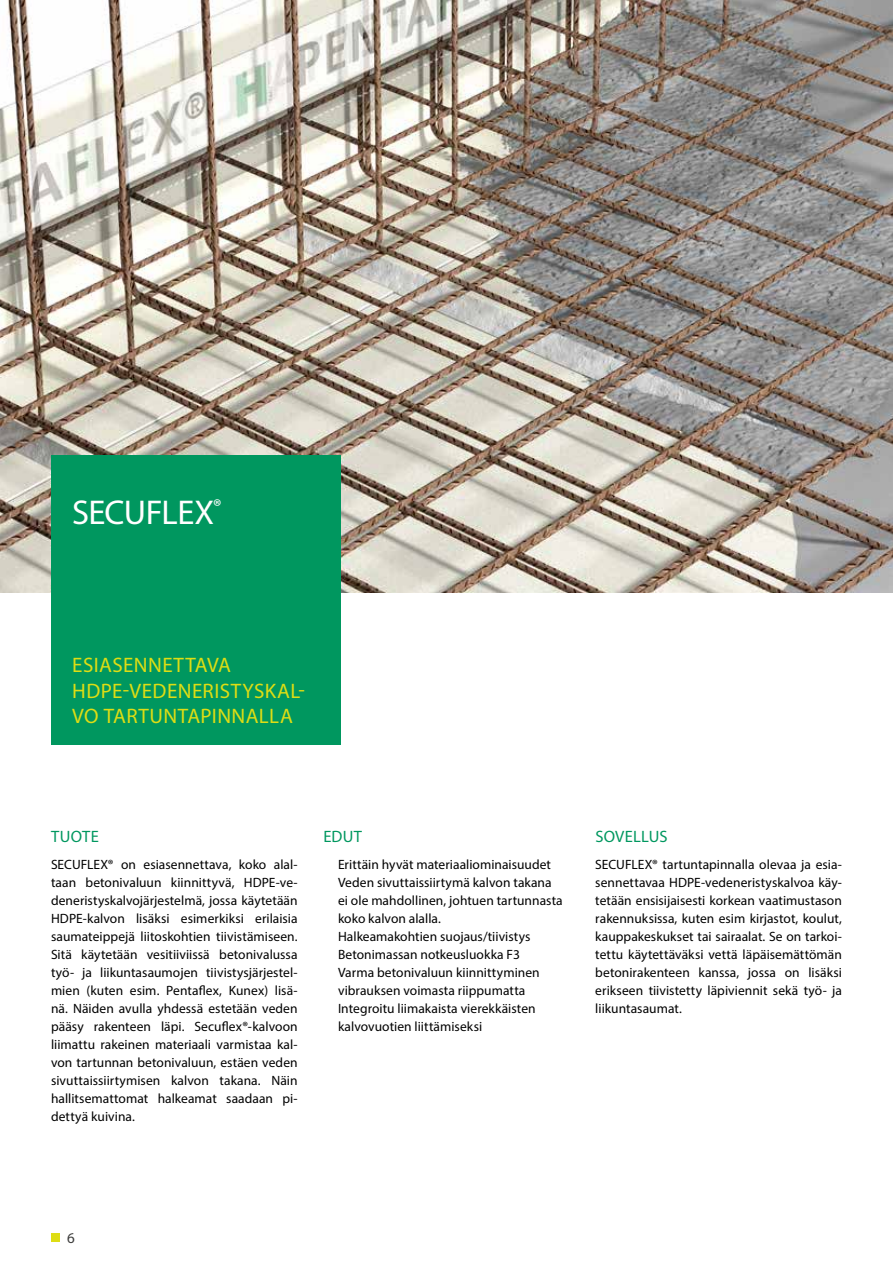
<style>
.page{position:relative;width:893px;height:1263px;background:#fff}
.page>*{position:absolute;margin:0;border:0;box-sizing:border-box;transform-origin:0 0}
.t1{font:34.5px "Myriad Pro";letter-spacing:-.02em;color:#fff}
.t2{font:21px/25.2px "Myriad Pro";letter-spacing:.015em;color:#dedd14}
.t3{font:16.5px "Myriad Pro";letter-spacing:.015em;color:#00975f}
.t4{font:15px "Myriad Pro";color:#3c3c3b}
.t5{font:13.5px/18px "Myriad Pro";letter-spacing:.005em;color:#000;text-align:justify}
</style>
<div class="page">
<div style="left:51px;top:1233px;width:9px;height:8px;background:#dedd14"></div>
<img style="left:0;top:0;width:893px;height:592px">
<div style="left:51px;top:455px;width:289px;height:289px;background:#00975f"></div>
<h1 class="t1" style="left:72px;top:491px;width:151px">SECUFLEX<sup>®</sup></h1>
<h2 class="t2" style="left:72px;top:652px;width:234px">ESIASENNETTAVA<br>HDPE-VEDENERISTYSKAL-<br>VO TARTUNTAPINNALLA</h2>
<p class="t3" style="left:51px;top:826px;width:49px">TUOTE</p>
<p class="t5" style="left:51px;top:855px;width:248px">SECUFLEX® on esiasennettava, koko alal&shy;taan betonivaluun kiinnittyvä, HDPE-ve&shy;deneristyskalvojärjestelmä, jossa käytetään HDPE-kalvon lisäksi esimerkiksi erilaisia saumateippejä liitoskohtien tiivistämiseen.<br>Sitä käytetään vesitiiviissä betonivalussa työ- ja liikuntasaumojen tiivistysjärjestel&shy;mien (kuten esim. Pentaflex, Kunex) lisä&shy;nä. Näiden avulla yhdessä estetään veden pääsy rakenteen läpi. Secuflex®-kalvoon liimattu rakeinen materiaali varmistaa kal&shy;von tartunnan betonivaluun, estäen veden sivuttaissiirtymisen kalvon takana. Näin hallitsemattomat halkeamat saadaan pi&shy;dettyä kuivina.</p>
<p class="t3" style="left:323px;top:826px;width:40px">EDUT</p>
<p class="t5" style="left:338px;top:855px;width:226px;text-align:left">Erittäin hyvät materiaaliominaisuudet Veden sivuttaissiirtymä kalvon takana ei ole mahdollinen, johtuen tartunnasta koko kalvon alalla.<br>Halkeamakohtien suojaus/tiivistys Betonimassan notkeusluokka F3<br>Varma betonivaluun kiinnittyminen vibrauksen voimasta riippumatta Integroitu liimakaista vierekkäisten kalvovuotien liittämiseksi</p>
<p class="t3" style="left:595px;top:826px;width:74px">SOVELLUS</p>
<p class="t5" style="left:595px;top:855px;width:248px">SECUFLEX® tartuntapinnalla olevaa ja esia&shy;sennettavaa HDPE-vedeneristyskalvoa käy&shy;tetään ensisijaisesti korkean vaatimustason rakennuksissa, kuten esim kirjastot, koulut, kauppakeskukset tai sairaalat. Se on tarkoi&shy;tettu käytettäväksi vettä läpäisemättömän betonirakenteen kanssa, jossa on lisäksi erikseen tiivistetty läpiviennit sekä työ- ja liikuntasaumat.</p>
<p class="t4" style="left:67px;top:1228px;width:9px">6</p>
</div>
